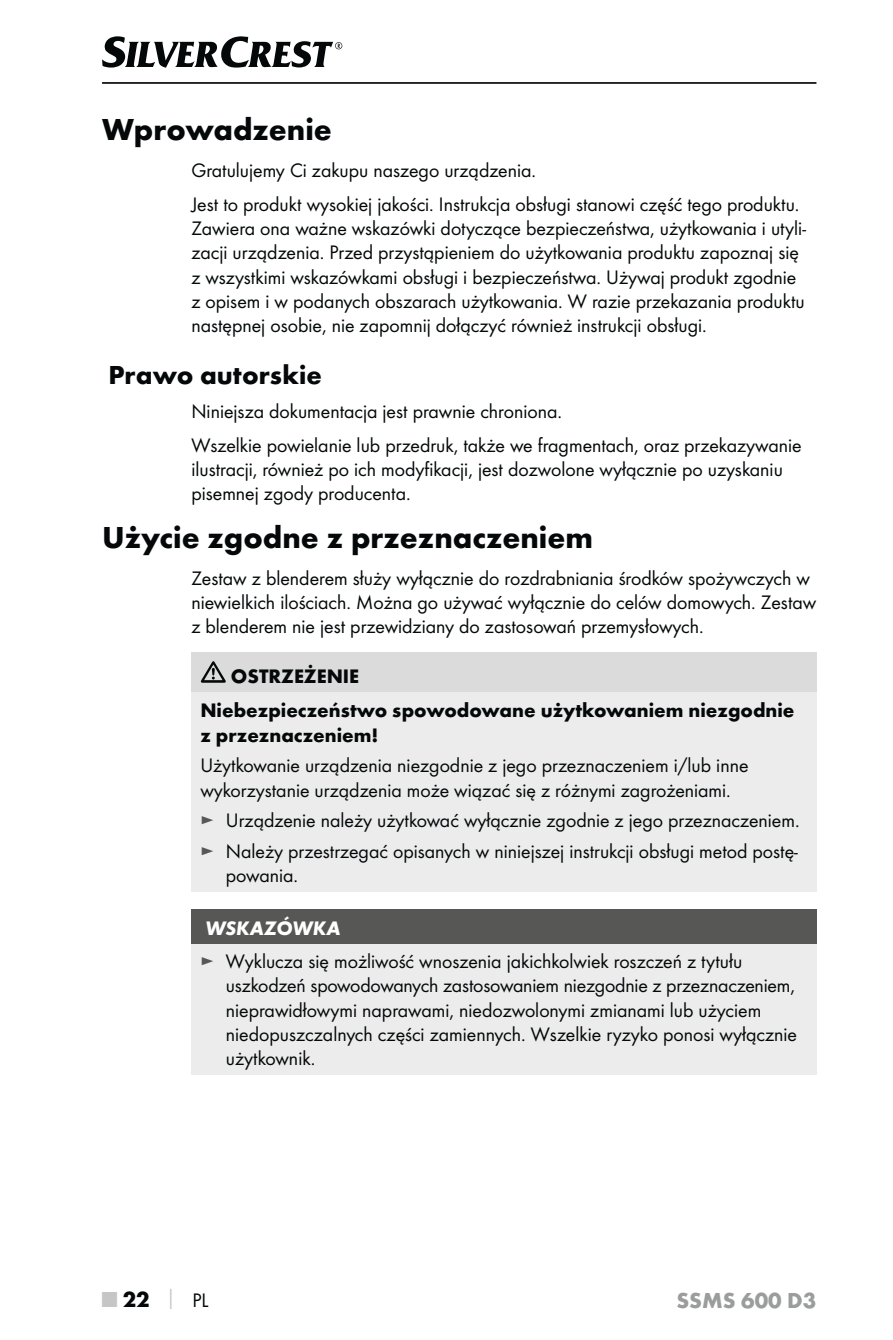
<style>
.page{position:relative;width:893px;height:1340px;background:#fff}
.page>*{position:absolute;margin:0;border:0;box-sizing:border-box;transform-origin:0 0}
.t1{font:700 31.5px "Futura";color:#040809}
.t2{font:700 27px "Futura";color:#040809}
.t3{font:700 22.5px "Futura";color:#9b9c9c}
.t4{font:700 22.5px "Futura";color:#040809}
.t5{font:20.25px/24.3px "Futura Boo";color:#040809}
.t6{font:700 20.25px/34px "Futura";color:#040809}
.t7{font:italic 700 20.25px "Futura";color:#fff}
.s1{color:#575756}
.s2{color:#c6c6c6}
.s3{font-size:20.25px;color:#c6c6c6}
.s4{font-family:"Futura Boo";font-weight:400;font-size:20.25px}
</style>
<div class="page">
<hr style="left:102px;top:82px;width:714px;height:2px;background:#040809">
<svg style="left:102px;top:36px;width:240px;height:32px"></svg>
<div style="left:191px;top:652px;width:625px;height:40px;background:#dadbda"></div>
<div style="left:191px;top:692px;width:625px;height:199px;background:#ececec"></div>
<svg style="left:201px;top:661px;width:25px;height:21px"></svg>
<div style="left:191px;top:909px;width:625px;height:34px;background:#575756"></div>
<div style="left:191px;top:943px;width:625px;height:131px;background:#ececec"></div>
<h1 class="t1" style="left:102px;top:117px;width:231px">Wprowadzenie</h1>
<p class="t5" style="left:191px;top:154px;width:610px;line-height:33.8px">Gratulujemy Ci zakupu naszego urządzenia.<br>Jest to produkt wysokiej jakości. Instrukcja obsługi stanowi część tego produktu.</p>
<p class="t5" style="left:191px;top:217px;width:616px">Zawiera ona ważne wskazówki dotyczące bezpieczeństwa, użytkowania i utyli&shy;zacji urządzenia. Przed przystąpieniem do użytkowania produktu zapoznaj się z wszystkimi wskazówkami obsługi i bezpieczeństwa. Używaj produkt zgodnie z opisem i w podanych obszarach użytkowania. W razie przekazania produktu następnej osobie, nie zapomnij dołączyć również instrukcji obsługi.</p>
<h2 class="t2" style="left:108px;top:364px;width:215px">Prawo autorskie</h2>
<p class="t5" style="left:191px;top:395px;width:612px;line-height:33.8px">Niniejsza dokumentacja jest prawnie chroniona.<br>Wszelkie powielanie lub przedruk, także we fragmentach, oraz przekazywanie</p>
<p class="t5" style="left:191px;top:458px;width:593px">ilustracji, również po ich modyfikacji, jest dozwolone wyłącznie po uzyskaniu pisemnej zgody producenta.</p>
<h1 class="t1" style="left:102px;top:524px;width:492px">Użycie zgodne z przeznaczeniem</h1>
<p class="t5" style="left:191px;top:567px;width:626px">Zestaw z blenderem służy wyłącznie do rozdrabniania środków spożywczych w niewielkich ilościach. Można go używać wyłącznie do celów domowych. Zestaw z blenderem nie jest przewidziany do zastosowań przemysłowych.</p>
<p class="t6" style="left:200px;top:661px;width:596px;text-indent:31px">OSTRZEŻENIE<br>Niebezpieczeństwo spowodowane użytkowaniem niezgodnie</p>
<p class="t6" style="left:200px;top:719px;width:179px">z przeznaczeniem!</p>
<p class="t5" style="left:200px;top:754px;width:550px">Użytkowanie urządzenia niezgodnie z jego przeznaczeniem i/lub inne wykorzystanie urządzenia może wiązać się z różnymi zagrożeniami.</p>
<p class="t5" style="left:200px;top:806px;width:601px;line-height:30.6px"><span class="s1">►</span> Urządzenie należy użytkować wyłącznie zgodnie z jego przeznaczeniem. <span class="s1">►</span> Należy przestrzegać opisanych w niniejszej instrukcji obsługi metod postę-</p>
<p class="t5" style="left:226px;top:864px;width:74px">powania.</p>
<p class="t7" style="left:205px;top:921px;width:137px">WSKAZÓWKA</p>
<p class="t5" style="left:226px;top:950px;width:573px;text-indent:-26px"><span class="s1">►</span> Wyklucza się możliwość wnoszenia jakichkolwiek roszczeń z tytułu uszkodzeń spowodowanych zastosowaniem niezgodnie z przeznaczeniem, nieprawidłowymi naprawami, niedozwolonymi zmianami lub użyciem niedopuszczalnych części zamiennych. Wszelkie ryzyko ponosi wyłącznie użytkownik.</p>
<p class="t4" style="left:102px;top:1290px;width:108px"><span class="s2">■</span> 22 <span class="s3">│</span> <span class="s4">PL</span></p>
<p class="t3" style="left:676px;top:1291px;width:142px">SSMS 600 D3</p>
</div>
